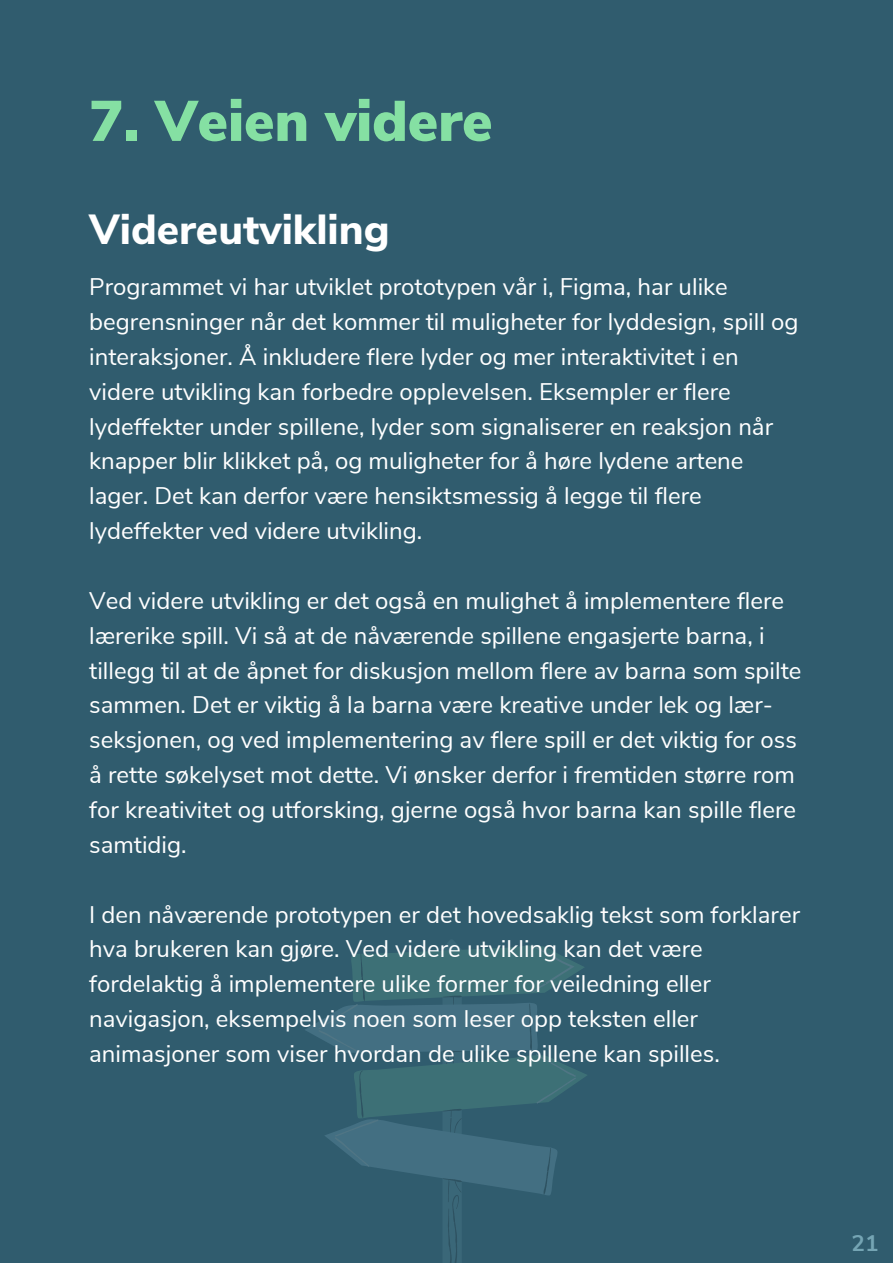
<style>
.page{position:relative;width:893px;height:1264px;background:#fff}
.page>*{position:absolute;margin:0;border:0;box-sizing:border-box;transform-origin:0 0}
.t1{font:900 57px "Nunito Sans";color:#85e0a3}
.t2{font:800 42px "Nunito Sans";color:#fff}
.t3{font:24px/34.8px "Nunito Sans";color:#fff}
.t4{font:700 22.5px "Nunito Sans";color:#75a5b4}
</style>
<div class="page">
<div style="left:0;top:0;width:892px;height:1262px;background:#305c6e"></div>
<svg style="left:318px;top:944px;width:258px;height:222px"></svg>
<svg style="left:359px;top:953px;width:192px;height:309px"></svg>
<p class="t1" style="left:89px;top:83px;width:405px">7. Veien videre</p>
<p class="t2" style="left:89px;top:201px;width:302px">Videreutvikling</p>
<p class="t3" style="left:89px;top:270px;width:710px">Programmet vi har utviklet prototypen vår i, Figma, har ulike begrensninger når det kommer til muligheter for lyddesign, spill og interaksjoner. Å inkludere flere lyder og mer interaktivitet i en videre utvikling kan forbedre opplevelsen. Eksempler er flere lydeffekter under spillene, lyder som signaliserer en reaksjon når knapper blir klikket på, og muligheter for å høre lydene artene lager. Det kan derfor være hensiktsmessig å legge til flere lydeffekter ved videre utvikling.</p>
<p class="t3" style="left:89px;top:583px;width:713px">Ved videre utvikling er det også en mulighet å implementere flere lærerike spill. Vi så at de nåværende spillene engasjerte barna, i tillegg til at de åpnet for diskusjon mellom flere av barna som spilte sammen. Det er viktig å la barna være kreative under lek og lær&shy;seksjonen, og ved implementering av flere spill er det viktig for oss å rette søkelyset mot dette. Vi ønsker derfor i fremtiden større rom for kreativitet og utforsking, gjerne også hvor barna kan spille flere samtidig.</p>
<p class="t3" style="left:89px;top:897px;width:712px">I den nåværende prototypen er det hovedsaklig tekst som forklarer hva brukeren kan gjøre. Ved videre utvikling kan det være fordelaktig å implementere ulike former for veiledning eller navigasjon, eksempelvis noen som leser opp teksten eller animasjoner som viser hvordan de ulike spillene kan spilles.</p>
<p class="t4" style="left:851px;top:1228px;width:28px">21</p>
</div>
